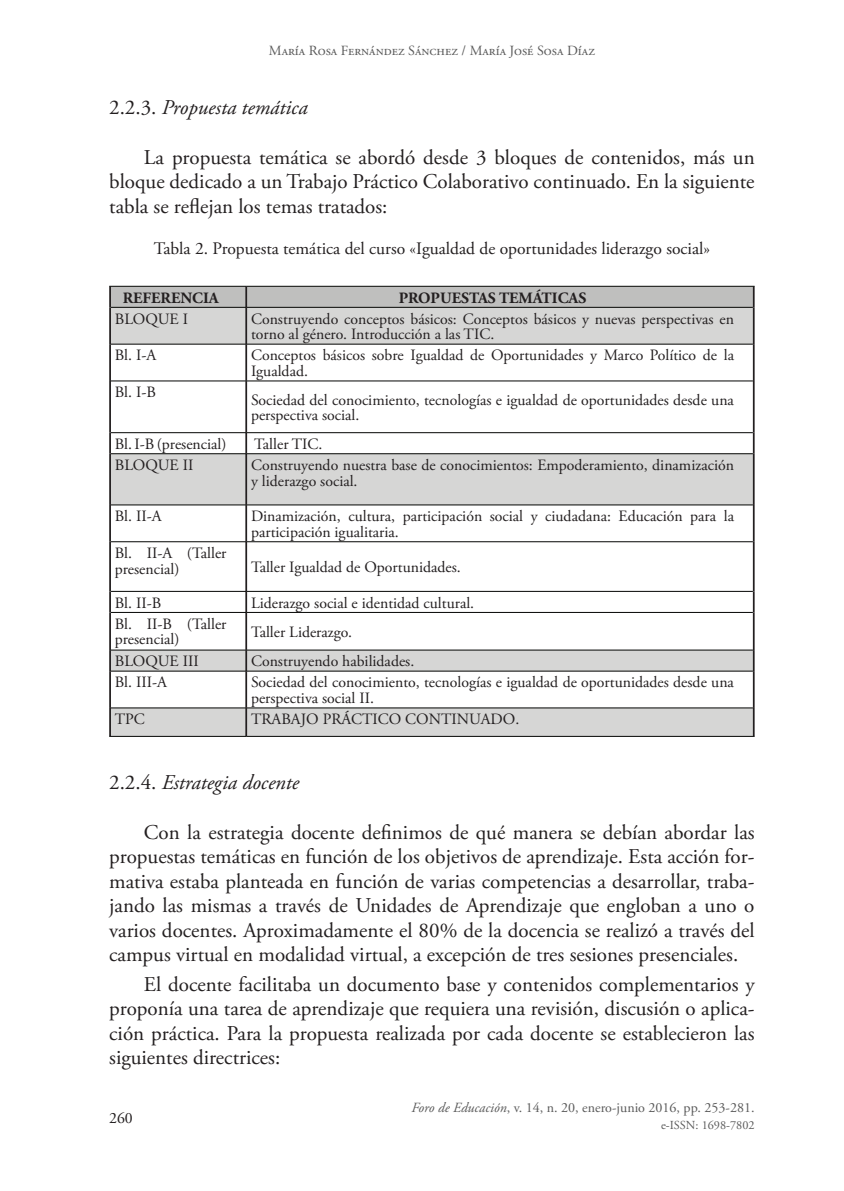
<style>
.page{position:relative;width:844px;height:1191px;background:#fff}
.page>*{position:absolute;margin:0;border:0;box-sizing:border-box;transform-origin:0 0}
.t1{font:21px/24.5px "Adobe Garamond Pro";color:#231f20;text-align:justify}
.t2{font:italic 21px "Adobe Garamond Pro";color:#231f20}
.t3{font:17.5px "Adobe Garamond Pro";letter-spacing:-.02em;color:#231f20}
.t4{font:15.75px/15.8px "Adobe Garamond Pro";color:#231f20}
.t5{font:700 15.75px "Adobe Garamond Pro";color:#231f20}
.t6{font:14px "Adobe Garamond Pro";color:#5a5a5a}
.t7{font:12.25px "Adobe Garamond Pro";color:#5a5a5a}
.s1{font-style:normal}
.s2{font-style:italic}
</style>
<div class="page">
<div style="left:111px;top:287px;width:641px;height:20px;background:#bfbfbe"></div>
<svg style="left:111px;top:308px;width:641px;height:428px"></svg>
<hr style="left:109px;top:286px;width:2px;height:21px;background:#231f20">
<hr style="left:245px;top:286px;width:2px;height:21px;background:#231f20">
<hr style="left:752px;top:286px;width:2px;height:21px;background:#231f20">
<hr style="left:109px;top:307px;width:2px;height:37px;background:#231f20">
<hr style="left:245px;top:307px;width:2px;height:37px;background:#231f20">
<hr style="left:752px;top:307px;width:2px;height:37px;background:#231f20">
<hr style="left:109px;top:344px;width:2px;height:37px;background:#231f20">
<hr style="left:245px;top:344px;width:2px;height:37px;background:#231f20">
<hr style="left:752px;top:344px;width:2px;height:37px;background:#231f20">
<hr style="left:109px;top:381px;width:2px;height:52px;background:#231f20">
<hr style="left:245px;top:381px;width:2px;height:51px;background:#231f20">
<hr style="left:752px;top:381px;width:2px;height:52px;background:#231f20">
<hr style="left:109px;top:433px;width:2px;height:21px;background:#231f20">
<hr style="left:245px;top:433px;width:2px;height:20px;background:#231f20">
<hr style="left:752px;top:433px;width:2px;height:21px;background:#231f20">
<hr style="left:109px;top:454px;width:2px;height:51px;background:#231f20">
<hr style="left:245px;top:454px;width:2px;height:51px;background:#231f20">
<hr style="left:752px;top:454px;width:2px;height:51px;background:#231f20">
<hr style="left:109px;top:505px;width:2px;height:37px;background:#231f20">
<hr style="left:245px;top:505px;width:2px;height:36px;background:#231f20">
<hr style="left:752px;top:505px;width:2px;height:37px;background:#231f20">
<hr style="left:109px;top:542px;width:2px;height:49px;background:#231f20">
<hr style="left:245px;top:542px;width:2px;height:49px;background:#231f20">
<hr style="left:752px;top:542px;width:2px;height:49px;background:#231f20">
<hr style="left:109px;top:591px;width:2px;height:21px;background:#231f20">
<hr style="left:245px;top:591px;width:2px;height:21px;background:#231f20">
<hr style="left:752px;top:591px;width:2px;height:21px;background:#231f20">
<hr style="left:109px;top:612px;width:2px;height:38px;background:#231f20">
<hr style="left:245px;top:612px;width:2px;height:38px;background:#231f20">
<hr style="left:752px;top:612px;width:2px;height:38px;background:#231f20">
<hr style="left:109px;top:650px;width:2px;height:21px;background:#231f20">
<hr style="left:245px;top:650px;width:2px;height:21px;background:#231f20">
<hr style="left:752px;top:650px;width:2px;height:21px;background:#231f20">
<hr style="left:109px;top:671px;width:2px;height:37px;background:#231f20">
<hr style="left:245px;top:671px;width:2px;height:36px;background:#231f20">
<hr style="left:752px;top:671px;width:2px;height:37px;background:#231f20">
<hr style="left:109px;top:708px;width:2px;height:28px;background:#231f20">
<hr style="left:245px;top:708px;width:2px;height:28px;background:#231f20">
<hr style="left:752px;top:708px;width:2px;height:28px;background:#231f20">
<hr style="left:109px;top:286px;width:137px;height:1px;background:#040503">
<hr style="left:246px;top:286px;width:508px;height:1px;background:#040503">
<hr style="left:111px;top:307px;width:135px;height:1px;background:#040503">
<hr style="left:246px;top:307px;width:506px;height:1px;background:#040503">
<hr style="left:111px;top:344px;width:135px;height:1px;background:#040503">
<hr style="left:246px;top:344px;width:506px;height:1px;background:#040503">
<hr style="left:111px;top:381px;width:135px;height:1px;background:#040503">
<hr style="left:246px;top:381px;width:506px;height:1px;background:#040503">
<hr style="left:111px;top:432px;width:135px;height:1px;background:#040503">
<hr style="left:246px;top:432px;width:506px;height:1px;background:#040503">
<hr style="left:111px;top:453px;width:135px;height:1px;background:#040503">
<hr style="left:246px;top:453px;width:506px;height:1px;background:#040503">
<hr style="left:111px;top:504px;width:135px;height:1px;background:#040503">
<hr style="left:246px;top:504px;width:506px;height:1px;background:#040503">
<hr style="left:111px;top:541px;width:135px;height:1px;background:#040503">
<hr style="left:246px;top:541px;width:506px;height:1px;background:#040503">
<hr style="left:111px;top:591px;width:135px;height:1px;background:#040503">
<hr style="left:246px;top:591px;width:506px;height:1px;background:#040503">
<hr style="left:111px;top:612px;width:135px;height:1px;background:#040503">
<hr style="left:246px;top:612px;width:506px;height:1px;background:#040503">
<hr style="left:111px;top:650px;width:135px;height:1px;background:#040503">
<hr style="left:246px;top:650px;width:506px;height:1px;background:#040503">
<hr style="left:111px;top:671px;width:135px;height:1px;background:#040503">
<hr style="left:246px;top:671px;width:506px;height:1px;background:#040503">
<hr style="left:111px;top:707px;width:135px;height:1px;background:#040503">
<hr style="left:246px;top:707px;width:506px;height:1px;background:#040503">
<hr style="left:109px;top:736px;width:137px;height:1px;background:#040503">
<hr style="left:246px;top:736px;width:508px;height:1px;background:#040503">
<p class="t6" style="left:269px;top:42px;width:327px">María Rosa Fernández Sánchez / María José Sosa Díaz</p>
<h1 class="t2" style="left:109px;top:95px;width:200px"><span class="s1">2.2.3.</span> Propuesta temática</h1>
<h1 class="t1" style="left:109px;top:146px;width:646px;text-indent:35px">La propuesta temática se abordó desde 3 bloques de contenidos, más un bloque dedicado a un Trabajo Práctico Colaborativo continuado. En la siguiente tabla se reflejan los temas tratados:</h1>
<p class="t3" style="left:154px;top:238px;width:557px">Tabla 2. Propuesta temática del curso «Igualdad de oportunidades liderazgo social»</p>
<p class="t5" style="left:123px;top:288px;width:97px">REFERENCIA</p>
<p class="t5" style="left:398px;top:288px;width:189px">PROPUESTAS TEMÁTICAS</p>
<p class="t4" style="left:115px;top:311px;width:75px">BLOQUE I</p>
<p class="t4" style="left:251px;top:311px;width:484px">Construyendo conceptos básicos: Conceptos básicos y nuevas perspectivas en torno al género. Introducción a las TIC.</p>
<p class="t4" style="left:115px;top:348px;width:43px">Bl. I-A</p>
<p class="t4" style="left:251px;top:348px;width:484px">Conceptos básicos sobre Igualdad de Oportunidades y Marco Político de la<br>Igualdad.</p>
<p class="t4" style="left:115px;top:385px;width:42px">Bl. I-B</p>
<p class="t4" style="left:251px;top:392px;width:484px">Sociedad del conocimiento, tecnologías e igualdad de oportunidades desde una perspectiva social.</p>
<p class="t4" style="left:115px;top:436px;width:113px">Bl. I-B (presencial)</p>
<p class="t4" style="left:254px;top:436px;width:70px">Taller TIC.</p>
<p class="t4" style="left:115px;top:457px;width:80px">BLOQUE II</p>
<p class="t4" style="left:251px;top:457px;width:484px">Construyendo nuestra base de conocimientos: Empoderamiento, dinamización y liderazgo social.</p>
<p class="t4" style="left:115px;top:509px;width:48px">Bl. II-A</p>
<p class="t4" style="left:251px;top:509px;width:484px">Dinamización, cultura, participación social y ciudadana: Educación para la participación igualitaria.</p>
<p class="t4" style="left:115px;top:545px;width:113px">Bl. II-A (Taller presencial)</p>
<p class="t4" style="left:251px;top:560px;width:211px">Taller Igualdad de Oportunidades.</p>
<p class="t4" style="left:115px;top:595px;width:48px">Bl. II-B</p>
<p class="t4" style="left:251px;top:595px;width:224px">Liderazgo social e identidad cultural.</p>
<p class="t4" style="left:115px;top:616px;width:113px">Bl. II-B (Taller presencial)</p>
<p class="t4" style="left:251px;top:624px;width:103px">Taller Liderazgo.</p>
<p class="t4" style="left:115px;top:654px;width:85px">BLOQUE III</p>
<p class="t4" style="left:251px;top:654px;width:165px">Construyendo habilidades.</p>
<p class="t4" style="left:115px;top:675px;width:53px">Bl. III-A</p>
<p class="t4" style="left:251px;top:675px;width:484px">Sociedad del conocimiento, tecnologías e igualdad de oportunidades desde una perspectiva social II.</p>
<p class="t4" style="left:115px;top:712px;width:32px">TPC</p>
<p class="t4" style="left:251px;top:712px;width:270px">TRABAJO PRÁCTICO CONTINUADO.</p>
<h1 class="t2" style="left:109px;top:770px;width:191px"><span class="s1">2.2.4.</span> Estrategia docente</h1>
<p class="t1" style="left:109px;top:820px;width:646px;text-indent:35px">Con la estrategia docente definimos de qué manera se debían abordar las propuestas temáticas en función de los objetivos de aprendizaje. Esta acción for&shy;mativa estaba planteada en función de varias competencias a desarrollar, traba&shy;jando las mismas a través de Unidades de Aprendizaje que engloban a uno o varios docentes. Aproximadamente el 80% de la docencia se realizó a través del campus virtual en modalidad virtual, a excepción de tres sesiones presenciales.</p>
<p class="t1" style="left:109px;top:972px;width:646px;text-indent:35px">El docente facilitaba un documento base y contenidos complementarios y proponía una tarea de aprendizaje que requiera una revisión, discusión o aplica&shy;ción práctica. Para la propuesta realizada por cada docente se establecieron las siguientes directrices:</p>
<p class="t4" style="left:109px;top:1110px;width:25px">260</p>
<p class="t6" style="left:411px;top:1099px;width:344px"><span class="s2">Foro de Educación</span>, v. 14, n. 20, enero-junio 2016, pp. 253-281.</p>
<p class="t7" style="left:660px;top:1118px;width:95px">e-ISSN: 1698-7802</p>
</div>
